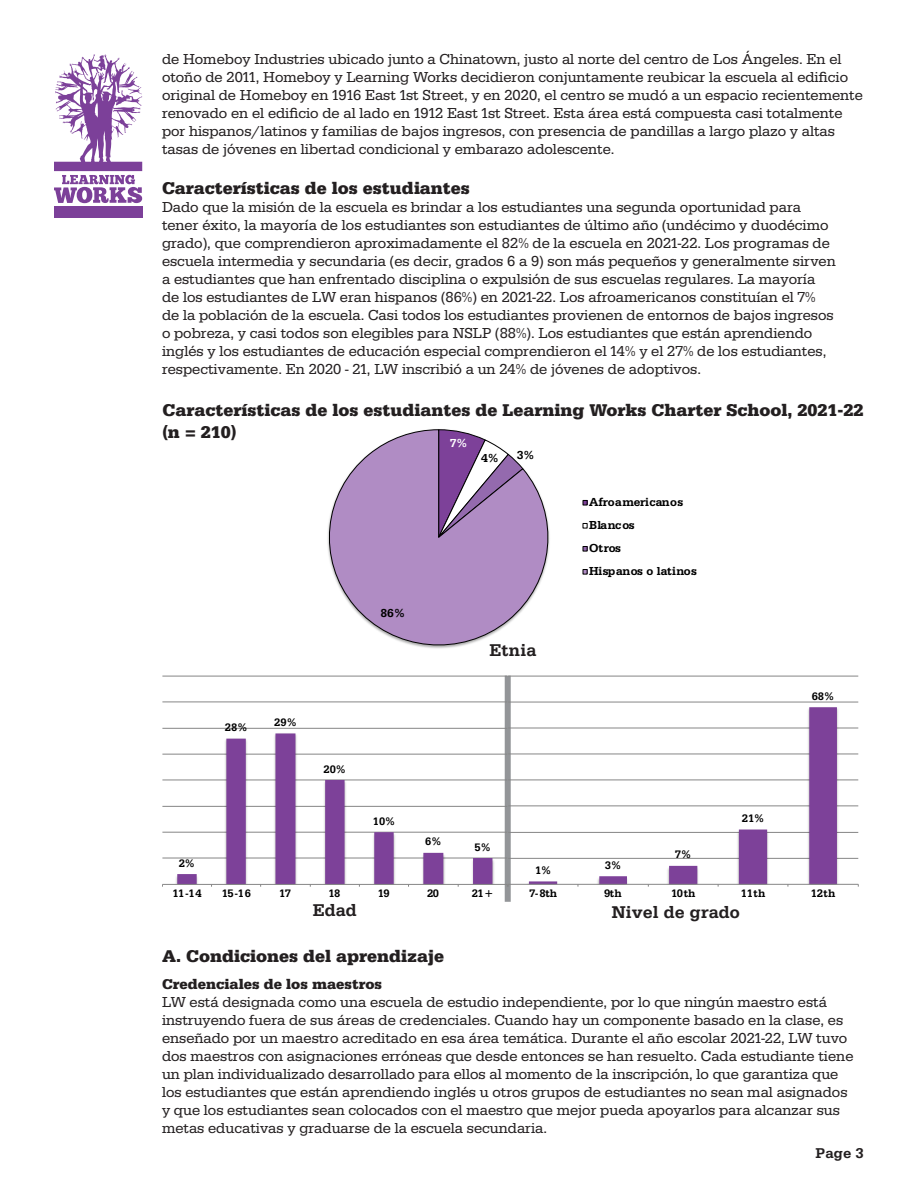
<style>
.page{position:relative;width:918px;height:1188px;background:#fff}
.page>*{position:absolute;margin:0;border:0;box-sizing:border-box;transform-origin:0 0}
.Heads{font:900 18px "Serifa Std";color:#231f20}
.Body_Copy{font:700 18px "Serifa Std";color:#231f20}
.Body_Copy-2{font:15px/18px "Serifa";color:#231f20}
.Subheads{font:900 15px "Serifa";color:#231f20}
.t1{font:700 15px "Serifa Std";color:#231f20}
.t2{font:700 12.3px/23px "Serifa BT";color:#000}
.t3{font:700 12.3px "Serifa BT";color:#fff}
.t4{font:700 11.55px "Serifa BT";color:#000}
</style>
<div class="page">
<div style="left:54px;top:206px;width:88px;height:12px;background:#7c4099"></div>
<svg style="left:54px;top:54px;width:88px;height:149px"></svg>
<div style="left:505px;top:676px;width:6px;height:226px;background:#939598"></div>
<hr style="left:508px;top:858px;width:350px;height:1px;background:#868686">
<hr style="left:508px;top:832px;width:350px;height:1px;background:#868686">
<hr style="left:508px;top:805px;width:350px;height:1px;background:#868686">
<hr style="left:508px;top:779px;width:350px;height:1px;background:#868686">
<hr style="left:508px;top:754px;width:350px;height:1px;background:#868686">
<hr style="left:508px;top:728px;width:350px;height:1px;background:#868686">
<hr style="left:508px;top:702px;width:350px;height:1px;background:#868686">
<hr style="left:508px;top:676px;width:350px;height:1px;background:#868686">
<img style="left:525px;top:708px;width:316px;height:176px">
<svg style="left:529px;top:707px;width:308px;height:177px"></svg>
<hr style="left:508px;top:884px;width:350px;height:1px;background:#868686">
<hr style="left:162px;top:858px;width:345px;height:1px;background:#868686">
<hr style="left:162px;top:832px;width:345px;height:1px;background:#868686">
<hr style="left:162px;top:806px;width:345px;height:1px;background:#868686">
<hr style="left:162px;top:780px;width:345px;height:1px;background:#868686">
<hr style="left:162px;top:754px;width:345px;height:1px;background:#868686">
<hr style="left:162px;top:728px;width:345px;height:1px;background:#868686">
<hr style="left:162px;top:701px;width:345px;height:1px;background:#868686">
<hr style="left:162px;top:676px;width:345px;height:1px;background:#868686">
<svg style="left:177px;top:733px;width:315px;height:151px"></svg>
<hr style="left:162px;top:884px;width:345px;height:1px;background:#868686">
<svg style="left:327px;top:429px;width:223px;height:220px"></svg>
<svg style="left:583px;top:500px;width:5px;height:5px"></svg>
<svg style="left:583px;top:523px;width:5px;height:5px"></svg>
<svg style="left:583px;top:546px;width:5px;height:5px"></svg>
<svg style="left:583px;top:569px;width:5px;height:6px"></svg>
<p class="Body_Copy-2" style="left:162px;top:51px;width:702px">de Homeboy Industries ubicado junto a Chinatown, justo al norte del centro de Los Ángeles. En el otoño de 2011, Homeboy y Learning Works decidieron conjuntamente reubicar la escuela al edificio original de Homeboy en 1916 East 1st Street, y en 2020, el centro se mudó a un espacio recientemente renovado en el edificio de al lado en 1912 East 1st Street. Esta área está compuesta casi totalmente por hispanos/latinos y familias de bajos ingresos, con presencia de pandillas a largo plazo y altas tasas de jóvenes en libertad condicional y embarazo adolescente.</p>
<p class="Heads" style="left:162px;top:177px;width:309px">Características de los estudiantes</p>
<p class="Body_Copy-2" style="left:162px;top:199px;width:675px">Dado que la misión de la escuela es brindar a los estudiantes una segunda oportunidad para tener éxito, la mayoría de los estudiantes son estudiantes de último año (undécimo y duodécimo grado), que comprendieron aproximadamente el 82% de la escuela en 2021-22. Los programas de escuela intermedia y secundaria (es decir, grados 6 a 9) son más pequeños y generalmente sirven a estudiantes que han enfrentado disciplina o expulsión de sus escuelas regulares. La mayoría de los estudiantes de LW eran hispanos (86%) en 2021-22. Los afroamericanos constituían el 7% de la población de la escuela. Casi todos los estudiantes provienen de entornos de bajos ingresos o pobreza, y casi todos son elegibles para NSLP (88%). Los estudiantes que están aprendiendo inglés y los estudiantes de educación especial comprendieron el 14% y el 27% de los estudiantes, respectivamente. En 2020 - 21, LW inscribió a un 24% de jóvenes de adoptivos.</p>
<p class="Heads" style="left:162px;top:400px;width:703px">Características de los estudiantes de Learning Works Charter School, 2021-22</p>
<p class="Heads" style="left:162px;top:422px;width:76px">(n = 210)</p>
<p class="t3" style="left:450px;top:436px;width:19px">7%</p>
<p class="t2" style="left:481px;top:446px;width:19px">4%</p>
<p class="t2" style="left:517px;top:443px;width:19px">3%</p>
<p class="t2" style="left:381px;top:601px;width:26px">86%</p>
<p class="t4" style="left:179px;top:856px;width:18px">2%</p>
<p class="t4" style="left:225px;top:720px;width:24px">28%</p>
<p class="t4" style="left:274px;top:715px;width:24px">29%</p>
<p class="t4" style="left:324px;top:762px;width:24px">20%</p>
<p class="t4" style="left:373px;top:814px;width:24px">10%</p>
<p class="t4" style="left:425px;top:834px;width:18px">6%</p>
<p class="Body_Copy" style="left:489px;top:639px;width:49px">Etnia</p>
<p class="t4" style="left:475px;top:840px;width:18px">5%</p>
<p class="t4" style="left:535px;top:863px;width:18px">1%</p>
<p class="t2" style="left:589px;top:490px;width:109px">Afroamericanos<br>Blancos<br>Otros<br>Hispanos o latinos</p>
<p class="t4" style="left:605px;top:858px;width:18px">3%</p>
<p class="t4" style="left:675px;top:847px;width:18px">7%</p>
<p class="t4" style="left:742px;top:811px;width:24px">21%</p>
<p class="t4" style="left:812px;top:689px;width:24px">68%</p>
<p class="t4" style="left:173px;top:886px;width:31px">11-14</p>
<p class="t4" style="left:222px;top:886px;width:31px">15-16</p>
<p class="t4" style="left:279px;top:886px;width:13px">17</p>
<p class="t4" style="left:329px;top:886px;width:13px">18</p>
<p class="t4" style="left:378px;top:886px;width:13px">19</p>
<p class="t4" style="left:427px;top:886px;width:13px">20</p>
<p class="t4" style="left:472px;top:886px;width:24px">21+</p>
<p class="t4" style="left:529px;top:886px;width:30px">7-8th</p>
<p class="t4" style="left:604px;top:886px;width:19px">9th</p>
<p class="t4" style="left:671px;top:886px;width:26px">10th</p>
<p class="t4" style="left:741px;top:886px;width:26px">11th</p>
<p class="t4" style="left:811px;top:886px;width:26px">12th</p>
<p class="Body_Copy" style="left:313px;top:900px;width:46px">Edad</p>
<p class="Body_Copy" style="left:612px;top:902px;width:130px">Nivel de grado</p>
<p class="Heads" style="left:162px;top:946px;width:284px">A. Condiciones del aprendizaje</p>
<p class="Subheads" style="left:162px;top:975px;width:222px">Credenciales de los maestros</p>
<p class="Body_Copy-2" style="left:162px;top:994px;width:693px">LW está designada como una escuela de estudio independiente, por lo que ningún maestro está instruyendo fuera de sus áreas de credenciales. Cuando hay un componente basado en la clase, es enseñado por un maestro acreditado en esa área temática. Durante el año escolar 2021-22, LW tuvo dos maestros con asignaciones erróneas que desde entonces se han resuelto. Cada estudiante tiene un plan individualizado desarrollado para ellos al momento de la inscripción, lo que garantiza que los estudiantes que están aprendiendo inglés u otros grupos de estudiantes no sean mal asignados y que los estudiantes sean colocados con el maestro que mejor pueda apoyarlos para alcanzar sus metas educativas y graduarse de la escuela secundaria.</p>
<p class="t1" style="left:816px;top:1144px;width:50px">Page 3</p>
</div>
